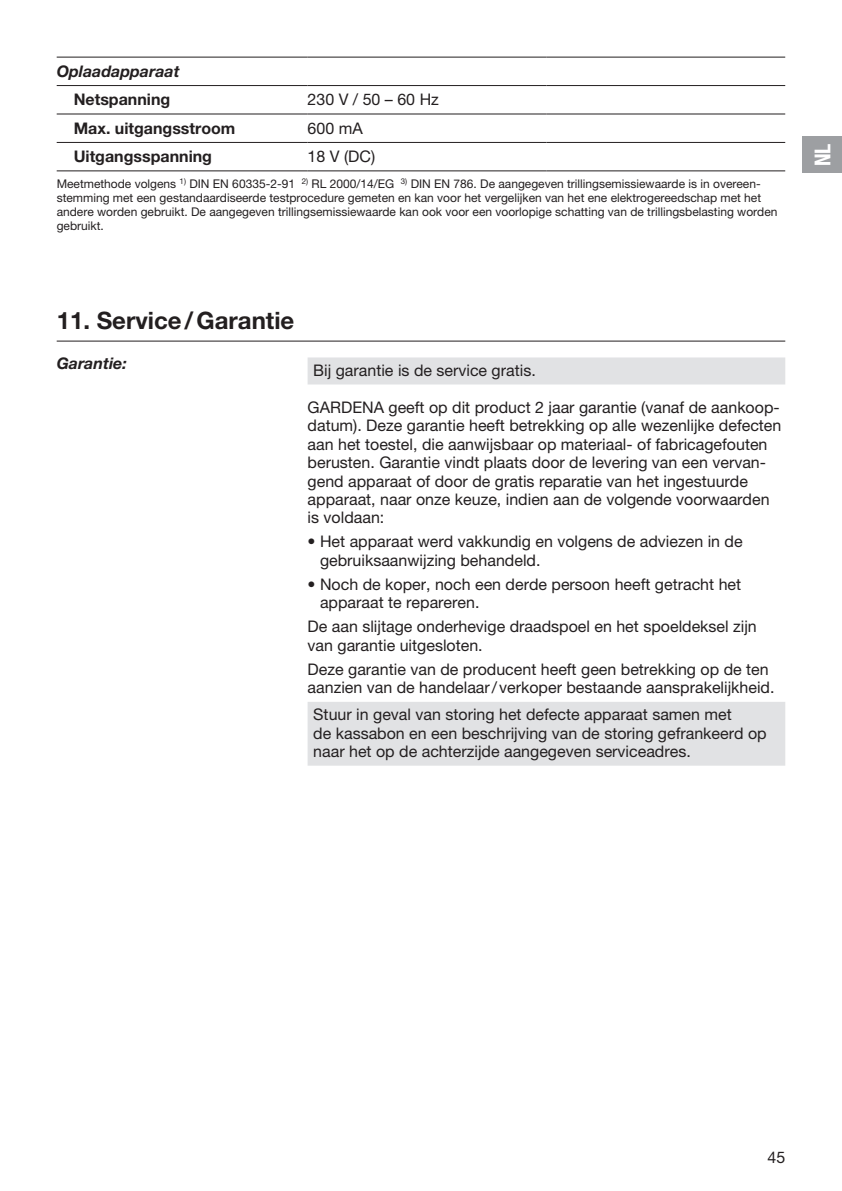
<style>
.page{position:relative;width:842px;height:1191px;background:#fff}
.page>*{position:absolute;margin:0;border:0;box-sizing:border-box;transform-origin:0 0}
.t1{font:700 24px "GARDENA Pro";color:#231f20}
.t2{font:22px "GARDENA Pro Bo Cond";color:#fff}
.t3{font:16px/18.4px "GARDENA Pro";color:#231f20}
.t4{font:700 16px "GARDENA Pro";color:#231f20}
.t5{font:italic 700 16px "GARDENA Pro";color:#231f20}
.t6{font:12px/14px "GARDENA Pro";color:#231f20}
</style>
<div class="page">
<hr style="left:57px;top:170px;width:251px;height:1px;background:#231f20">
<hr style="left:308px;top:170px;width:238px;height:1px;background:#231f20">
<hr style="left:546px;top:170px;width:239px;height:1px;background:#231f20">
<hr style="left:57px;top:57px;width:251px;height:1px;background:#231f20">
<hr style="left:308px;top:57px;width:238px;height:1px;background:#231f20">
<hr style="left:546px;top:57px;width:239px;height:1px;background:#231f20">
<hr style="left:57px;top:85px;width:251px;height:1px;background:#231f20">
<hr style="left:308px;top:85px;width:238px;height:1px;background:#231f20">
<hr style="left:546px;top:85px;width:239px;height:1px;background:#231f20">
<hr style="left:57px;top:114px;width:251px;height:1px;background:#231f20">
<hr style="left:308px;top:114px;width:238px;height:1px;background:#231f20">
<hr style="left:546px;top:114px;width:239px;height:1px;background:#231f20">
<hr style="left:57px;top:142px;width:251px;height:1px;background:#231f20">
<hr style="left:308px;top:142px;width:238px;height:1px;background:#231f20">
<hr style="left:546px;top:142px;width:239px;height:1px;background:#231f20">
<svg style="left:308px;top:357px;width:477px;height:408px"></svg>
<hr style="left:57px;top:340px;width:728px;height:1px;background:#231f20">
<div style="left:802px;top:137px;width:40px;height:36px;background:#9d9fa2"></div>
<p class="t5" style="left:57px;top:61px;width:124px">Oplaadapparaat</p>
<p class="t4" style="left:74px;top:90px;width:98px">Netspanning</p>
<p class="t3" style="left:308px;top:90px;width:133px">230 V / 50 – 60 Hz</p>
<p class="t4" style="left:74px;top:118px;width:163px">Max. uitgangsstroom</p>
<p class="t3" style="left:308px;top:119px;width:57px">600 mA</p>
<p class="t4" style="left:74px;top:147px;width:140px">Uitgangsspanning</p>
<p class="t3" style="left:308px;top:147px;width:69px">18 V (DC)</p>
<p class="t6" style="left:57px;top:176px;width:722px">Meetmethode volgens <sup>1)</sup> DIN EN 60335-2-91 <sup>2)</sup> RL 2000/14/EG <sup>3)</sup> DIN EN 786. De aangegeven trillingsemissiewaarde is in overeen&shy;stemming met een gestandaardiseerde testprocedure gemeten en kan voor het vergelijken van het ene elektrogereedschap met het andere worden gebruikt. De aangegeven trillingsemissiewaarde kan ook voor een voorlopige schatting van de trillingsbelasting worden gebruikt.</p>
<h1 class="t1" style="left:57px;top:306px;width:239px">11. Service/Garantie</h1>
<p class="t5" style="left:57px;top:353px;width:72px">Garantie:</p>
<p class="t3" style="left:313px;top:361px;width:224px">Bij garantie is de service gratis.</p>
<p class="t3" style="left:308px;top:398px;width:475px">GARDENA geeft op dit product 2 jaar garantie (vanaf de aankoop&shy;datum). Deze garantie heeft betrekking op alle wezenlijke defecten aan het toestel, die aanwijsbaar op materiaal- of fabricagefouten berusten. Garantie vindt plaats door de levering van een vervan&shy;gend apparaat of door de gratis reparatie van het ingestuurde apparaat, naar onze keuze, indien aan de volgende voorwaarden is voldaan:</p>
<p class="t3" style="left:320px;top:532px;width:424px;text-indent:-12px">• Het apparaat werd vakkundig en volgens de adviezen in de gebruiksaanwijzing behandeld.</p>
<p class="t3" style="left:320px;top:575px;width:423px;text-indent:-12px">• Noch de koper, noch een derde persoon heeft getracht het apparaat te repareren.</p>
<p class="t3" style="left:308px;top:617px;width:451px">De aan slijtage onderhevige draadspoel en het spoeldeksel zijn van garantie uitgesloten.</p>
<p class="t3" style="left:308px;top:660px;width:468px">Deze garantie van de producent heeft geen betrekking op de ten aanzien van de handelaar/ verkoper bestaande aansprakelijkheid.</p>
<p class="t3" style="left:313px;top:705px;width:455px">Stuur in geval van storing het defecte apparaat samen met<br>de kassabon en een beschrijving van de storing gefrankeerd op naar het op de achterzijde aangegeven serviceadres.</p>
<h2 class="t2" style="left:809px;top:166px;width:24px;rotate:-90deg">NL</h2>
<p class="t3" style="left:767px;top:1147px;width:19px">45</p>
</div>
